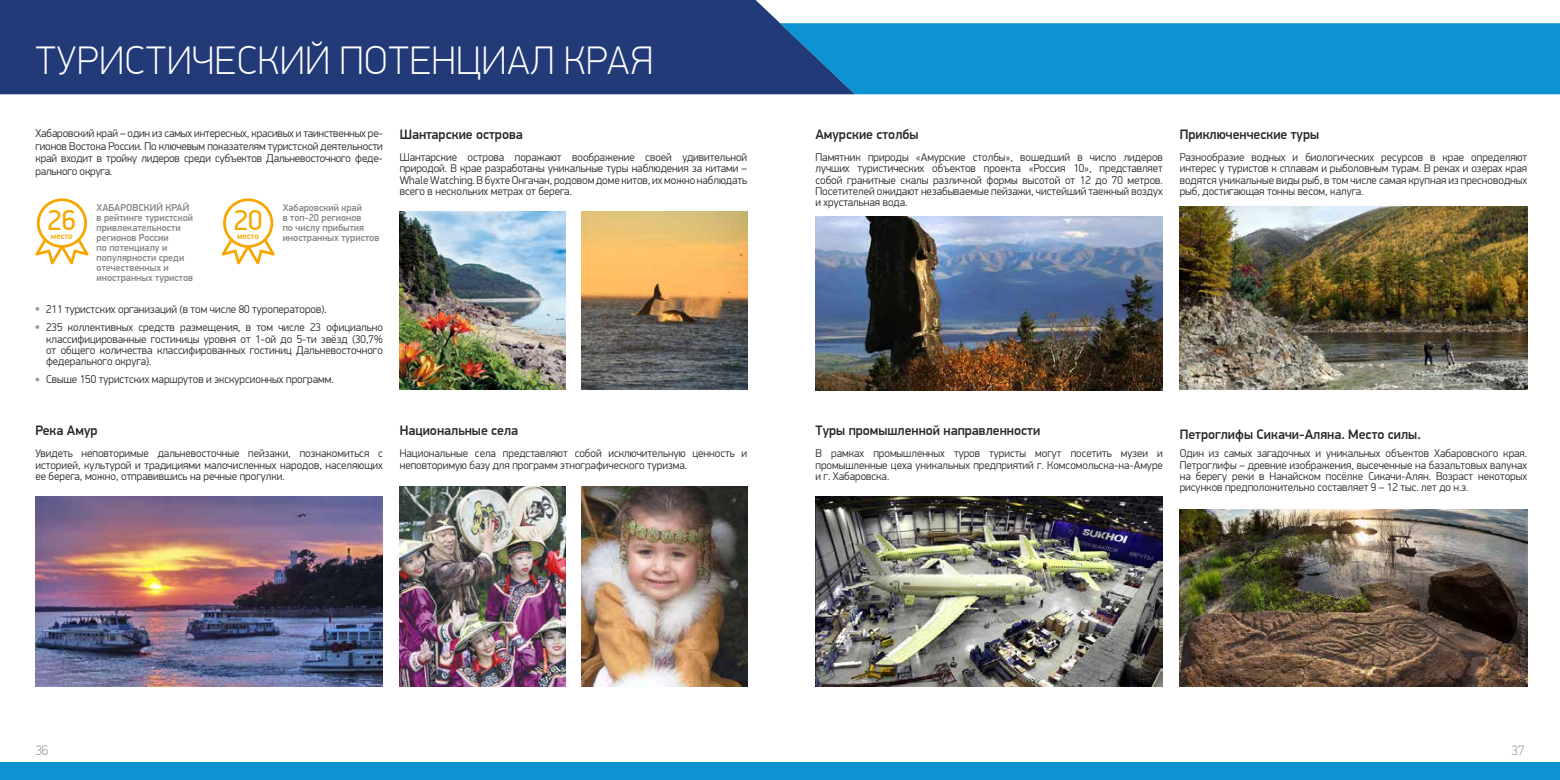
<style>
.page{position:relative;width:1560px;height:780px;background:#fff}
.page>*{position:absolute;margin:0;border:0;box-sizing:border-box;transform-origin:0 0}
.t1{font:100 40px "PF Din Display Pro";letter-spacing:.02em;color:#fff}
.t2{font:28.5px "PF Din Display Pro";color:#f7a600}
.t3{font:500 13.75px "PF Din Display Pro";color:#282827}
.t4{font:100 13.75px "PF Din Display Pro";color:#878787}
.t5{font:300 11.25px/11.2px "PF Din Display Pro";color:#282827;text-align:justify}
.t6{font:500 10px/10px "PF Din Display Pro";color:#878787}
.t7{font:500 8.75px "PF Din Display Pro";color:#f7a600}
</style>
<div class="page">
<div style="left:0;top:0;width:780px;height:94px;background:#223a77"></div>
<img style="left:581px;top:211px;width:166px;height:179px">
<img style="left:581px;top:486px;width:166px;height:200px">
<img style="left:400px;top:211px;width:165px;height:179px">
<img style="left:400px;top:486px;width:165px;height:200px">
<img style="left:35px;top:497px;width:348px;height:189px">
<svg style="left:35px;top:307px;width:4px;height:4px"></svg>
<svg style="left:35px;top:325px;width:4px;height:4px"></svg>
<svg style="left:35px;top:377px;width:4px;height:4px"></svg>
<svg style="left:35px;top:198px;width:54px;height:66px"></svg>
<svg style="left:221px;top:198px;width:54px;height:66px"></svg>
<div style="left:0;top:762px;width:1559px;height:18px;background:#0d93d2"></div>
<img style="left:815px;top:496px;width:347px;height:190px">
<img style="left:815px;top:216px;width:347px;height:174px">
<img style="left:1179px;top:509px;width:347px;height:177px">
<div style="left:780px;top:23px;width:779px;height:71px;background:#0d93d2"></div>
<img style="left:1179px;top:207px;width:347px;height:183px">
<h1 class="t1" style="left:35px;top:38px;width:619px">ТУРИСТИЧЕСКИЙ ПОТЕНЦИАЛ КРАЯ</h1>
<p class="t5" style="left:35px;top:127px;width:349px;line-height:12.5px">Хабаровский край – один из самых интересных, красивых и таинственных ре&shy;гионов Востока России. По ключевым показателям туристской деятельности край входит в тройку лидеров среди субъектов Дальневосточного феде&shy;рального округа.</p>
<h2 class="t2" style="left:48px;top:204px;width:30px">26</h2>
<h2 class="t2" style="left:234px;top:204px;width:30px">20</h2>
<p class="t6" style="left:97px;top:203px;width:98px">ХАБАРОВСКИЙ КРАЙ в рейтинге туристской привлекательности регионов России<br>по потенциалу и популярности среди отечественных и иностранных туристов</p>
<p class="t6" style="left:283px;top:203px;width:83px">Хабаровский край в топ-20 регионов по числу прибытия</p>
<p class="t7" style="left:51px;top:231px;width:23px">место</p>
<p class="t7" style="left:237px;top:231px;width:23px">место</p>
<p class="t6" style="left:283px;top:233px;width:98px">иностранных туристов</p>
<p class="t5" style="left:46px;top:300px;width:338px;line-height:18.4px">211 туристских организаций (в том числе 80 туроператоров).<br>235 коллективных средств размещения, в том числе 23 официально</p>
<p class="t5" style="left:46px;top:333px;width:338px">классифицированные гостиницы уровня от 1-ой до 5-ти звёзд (30,7% от общего количества классифированных гостиниц Дальневосточного федерального округа).</p>
<p class="t5" style="left:46px;top:374px;width:289px">Свыше 150 туристских маршрутов и экскурсионных программ.</p>
<p class="t3" style="left:35px;top:422px;width:64px">Река Амур</p>
<p class="t5" style="left:35px;top:448px;width:349px">Увидеть неповторимые дальневосточные пейзажи, познакомиться с историей, культурой и традициями малочисленных народов, населяющих ее берега, можно, отправившись на речные прогулки.</p>
<p class="t3" style="left:400px;top:126px;width:125px">Шантарские острова</p>
<p class="t5" style="left:400px;top:152px;width:349px">Шантарские острова поражают воображение своей удивительной природой. В крае разработаны уникальные туры наблюдения за китами – Whale Watching. В бухте Онгачан, родовом доме китов, их можно наблюдать всего в нескольких метрах от берега.</p>
<p class="t3" style="left:400px;top:422px;width:120px">Национальные села</p>
<p class="t5" style="left:400px;top:448px;width:349px">Национальные села представляют собой исключительную ценность и неповторимую базу для программ этнографического туризма.</p>
<p class="t3" style="left:815px;top:126px;width:105px">Амурские столбы</p>
<p class="t5" style="left:815px;top:152px;width:349px">Памятник природы «Амурские столбы», вошедший в число лидеров лучших туристических объектов проекта «Россия 10», представляет собой гранитные скалы различной формы высотой от 12 до 70 метров.<br>Посетителей ожидают незабываемые пейзажи, чистейший таежный воздух и хрустальная вода.</p>
<p class="t3" style="left:1179px;top:126px;width:141px">Приключенческие туры</p>
<p class="t5" style="left:1179px;top:152px;width:349px">Разнообразие водных и биологических ресурсов в крае определяют интерес у туристов к сплавам и рыболовным турам. В реках и озерах края водятся уникальные виды рыб, в том числе самая крупная из пресноводных рыб, достигающая тонны весом, калуга.</p>
<p class="t3" style="left:815px;top:422px;width:226px">Туры промышленной направленности</p>
<p class="t5" style="left:815px;top:448px;width:349px">В рамках промышленных туров туристы могут посетить музеи и промышленные цеха уникальных предприятий г. Комсомольска-на-Амуре и г. Хабаровска.</p>
<p class="t3" style="left:1179px;top:426px;width:242px">Петроглифы Сикачи-Аляна. Место силы.</p>
<p class="t5" style="left:1179px;top:448px;width:349px">Один из самых загадочных и уникальных объектов Хабаровского края.<br>Петроглифы – древние изображения, высеченные на базальтовых валунах на берегу реки в Нанайском посёлке Сикачи-Алян. Возраст некоторых рисунков предположительно составляет 9 – 12 тыс. лет до н.э.</p>
<p class="t4" style="left:35px;top:742px;width:15px">36</p>
<p class="t4" style="left:1511px;top:742px;width:15px">37</p>
</div>
